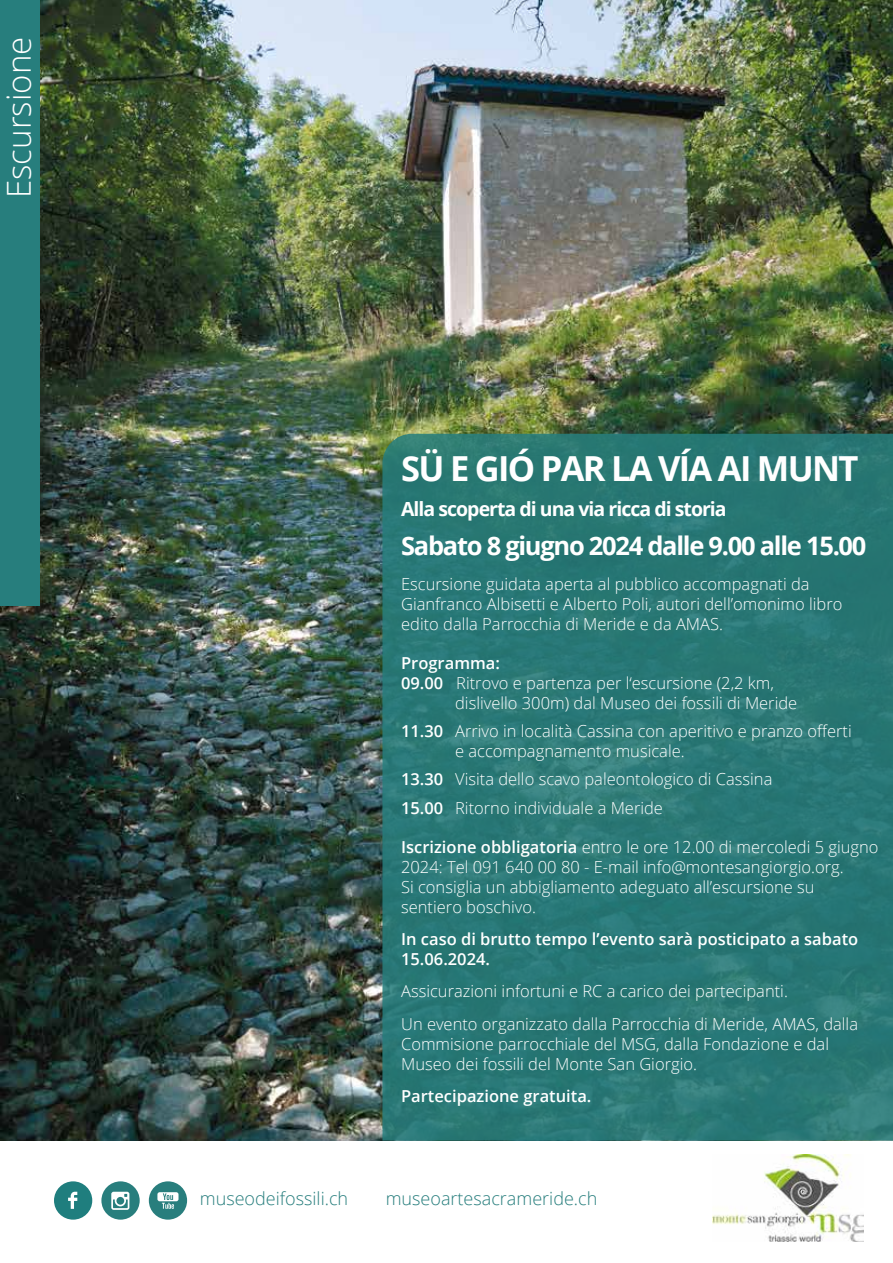
<style>
.page{position:relative;width:893px;height:1263px;background:#fff}
.page>*{position:absolute;margin:0;border:0;box-sizing:border-box;transform-origin:0 0}
.t1{font:700 34.5px "Open Sans";letter-spacing:-.05em;color:#fff}
.t2{font:300 33px "Open Sans";color:#fff}
.t3{font:700 25.5px "Open Sans";letter-spacing:-.05em;color:#fff}
.t4{font:700 19.5px "Open Sans";letter-spacing:-.05em;color:#fff}
.t5{font:300 18px "Open Sans";color:#277e7d}
.t6{font:300 16.5px/19.8px "Open Sans";color:#fff}
.t7{font:600 16.5px/19.8px "Open Sans";color:#fff}
.s1{font-weight:600}
</style>
<div class="page">
<img style="left:0;top:0;width:893px;height:1141px">
<svg style="left:382px;top:434px;width:511px;height:707px;fill:#287774"></svg>
<div style="left:0;top:0;width:39px;height:606px;background:#277e7d"></div>
<div style="left:54px;top:1181px;width:38px;height:38px;background:#1f7e7e;border-radius:50%"></div>
<svg style="left:68px;top:1192px;width:9px;height:17px"></svg>
<div style="left:101px;top:1181px;width:39px;height:38px;background:#287e7d;border-radius:50%"></div>
<svg style="left:111px;top:1192px;width:18px;height:18px"></svg>
<div style="left:149px;top:1181px;width:38px;height:38px;background:#287e7d;border-radius:50%"></div>
<svg style="left:157px;top:1192px;width:21px;height:17px"></svg>
<img style="left:713px;top:1154px;width:150px;height:87px">
<h2 class="t2" style="left:-4px;top:198px;width:163px;rotate:-90deg">Escursione</h2>
<h1 class="t1" style="left:401px;top:444px;width:459px">SÜ E GIÓ PAR LA VÍA AI MUNT</h1>
<p class="t4" style="left:401px;top:495px;width:327px">Alla scoperta di una via ricca di storia</p>
<h3 class="t3" style="left:401px;top:528px;width:467px">Sabato 8 giugno 2024 dalle 9.00 alle 15.00</h3>
<p class="t6" style="left:401px;top:574px;width:443px">Escursione guidata aperta al pubblico accompagnati da<br>Gianfranco Albisetti e Alberto Poli, autori dell’omonimo libro edito dalla Parrocchia di Meride e da AMAS.</p>
<p class="t7" style="left:401px;top:653px;width:100px">Programma:</p>
<p class="t6" style="left:401px;top:673px;width:374px"><span class="s1">09.00</span> Ritrovo e partenza per l‘escursione (2,2 km,</p>
<p class="t6" style="left:455px;top:692px;width:344px">dislivello 300m) dal Museo dei fossili di Meride</p>
<p class="t6" style="left:455px;top:721px;width:398px;text-indent:-54px"><span class="s1">11.30</span> Arrivo in località Cassina con aperitivo e pranzo offerti e accompagnamento musicale.</p>
<p class="t6" style="left:401px;top:765px;width:373px;line-height:28.3px"><span class="s1">13.30</span> Visita dello scavo paleontologico di Cassina<br><span class="s1">15.00</span> Ritorno individuale a Meride</p>
<p class="t6" style="left:401px;top:837px;width:479px"><span class="s1">Iscrizione obbligatoria</span> entro le ore 12.00 di mercoledi 5 giugno 2024: Tel 091 640 00 80 - E-mail info@montesangiorgio.org.<br>Si consiglia un abbigliamento adeguato all’escursione su sentiero boschivo.</p>
<p class="t7" style="left:401px;top:929px;width:459px">In caso di brutto tempo l’evento sarà posticipato a sabato<br>15.06.2024.</p>
<p class="t6" style="left:401px;top:975px;width:458px;line-height:32.5px">Assicurazioni infortuni e RC a carico dei partecipanti.<br>Un evento organizzato dalla Parrocchia di Meride, AMAS, dalla</p>
<p class="t6" style="left:401px;top:1033px;width:429px">Commisione parrocchiale del MSG, dalla Fondazione e dal<br>Museo dei fossili del Monte San Giorgio.</p>
<p class="t7" style="left:401px;top:1086px;width:192px">Partecipazione gratuita.</p>
<p class="t5" style="left:200px;top:1186px;width:150px">museodeifossili.ch</p>
<p class="t5" style="left:386px;top:1186px;width:213px">museoartesacrameride.ch</p>
</div>
